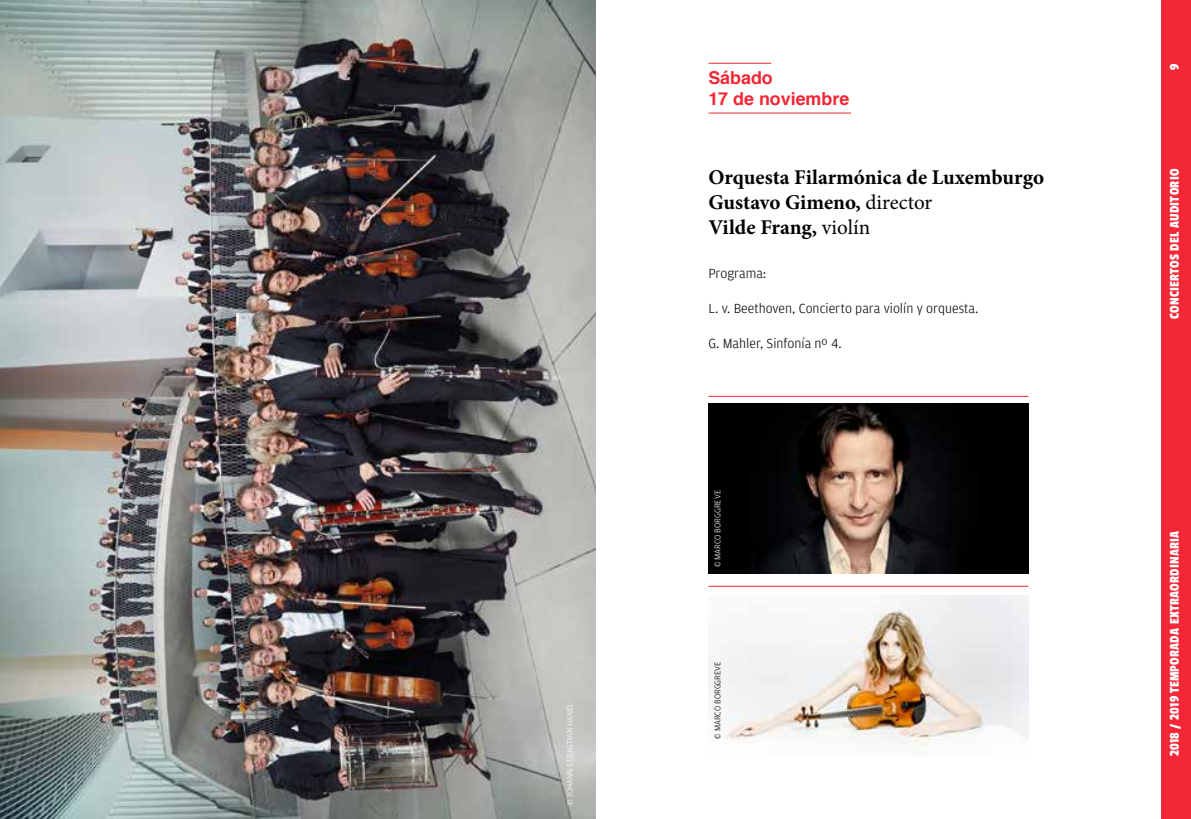
<style>
.page{position:relative;width:1191px;height:819px;background:#fff}
.page>*{position:absolute;margin:0;border:0;box-sizing:border-box;transform-origin:0 0}
.t1{font:700 21px/25.2px "Minion Pro";color:#000}
.t2{font:700 17.85px/21.3px "Helvetica";color:#f32735}
.t3{font:300 14px "Amplitude";color:#000}
.t4{font:14px "Passion One";letter-spacing:.02em;color:#fff}
.t5{font:300 8.75px "Amplitude";color:#fff}
.t6{font:300 8.75px "Amplitude";color:#000}
.s1{font-weight:400}
</style>
<div class="page">
<div style="left:1161px;top:0;width:30px;height:819px;background:#f32735"></div>
<img style="left:0;top:0;width:595px;height:819px">
<img style="left:717px;top:595px;width:311px;height:151px">
<img style="left:708px;top:403px;width:320px;height:170px">
<hr style="left:708px;top:396px;width:320px;height:1px;background:#f32735">
<hr style="left:708px;top:63px;width:63px;height:1px;background:#f32735">
<hr style="left:708px;top:113px;width:143px;height:1px;background:#f32735">
<hr style="left:708px;top:586px;width:320px;height:1px;background:#f32735">
<p class="t5" style="left:565px;top:804px;width:104px;rotate:-90deg">© JOHANN SEBASTIAN HANEL</p>
<p class="t2" style="left:708px;top:67px;width:142px">Sábado<br>17 de noviembre</p>
<h1 class="t1" style="left:708px;top:164px;width:337px">Orquesta Filarmónica de Luxemburgo<br>Gustavo Gimeno, <span class="s1">director<br></span>Vilde Frang, <span class="s1">violín</span></h1>
<p class="t3" style="left:708px;top:265px;width:59px">Programa:</p>
<p class="t3" style="left:708px;top:300px;width:271px">L. v. Beethoven, Concierto para violín y orquesta.</p>
<p class="t3" style="left:708px;top:335px;width:135px">G. Mahler, Sinfonía nº 4.</p>
<p class="t5" style="left:713px;top:567px;width:79px;rotate:-90deg">© MARCO BORGGREVE</p>
<p class="t6" style="left:712px;top:738px;width:79px;rotate:-90deg">© MARCO BORGGREVE</p>
<p class="t4" style="left:1167px;top:70px;width:8px;rotate:-90deg">9</p>
<p class="t4" style="left:1167px;top:319px;width:152px;rotate:-90deg">CONCIERTOS DEL AUDITORIO</p>
<p class="t4" style="left:1167px;top:756px;width:227px;rotate:-90deg">2018 / 2019 TEMPORADA EXTRAORDINARIA</p>
</div>
